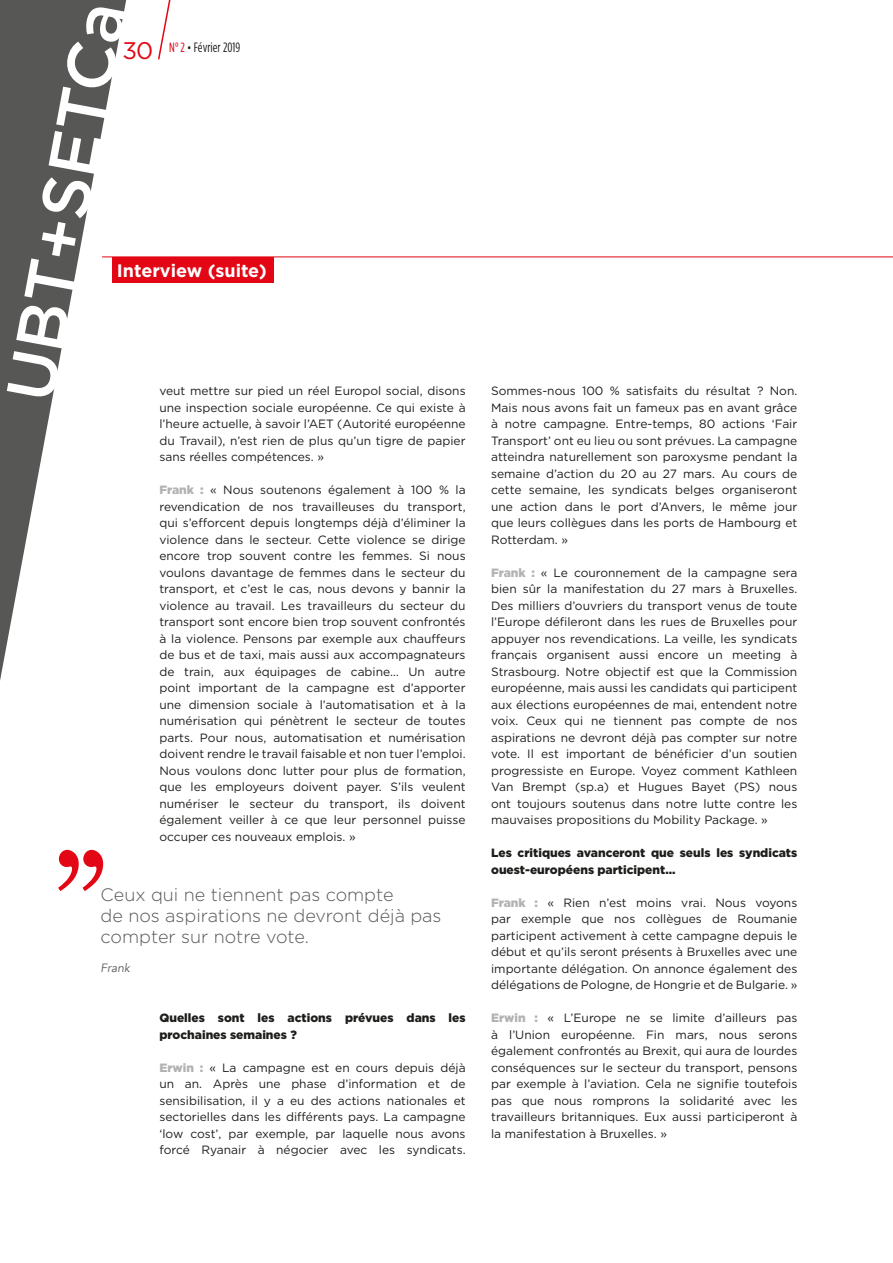
<style>
.page{position:relative;width:893px;height:1263px;background:#fff}
.page>*{position:absolute;margin:0;border:0;box-sizing:border-box;transform-origin:0 0}
.t1{font:148.95px "Century Schoolbook";color:#e30614}
.t2{font:500 67.5px "Gotham";color:#fff}
.t3{font:300 18px/21px "Gotham";color:#575756}
.t4{font:700 18px "Gotham";color:#fff}
.t5{font:13.5px "Gotham Condensed";color:#1d1d1b}
.t6{font:12px/16.5px "Gotham";color:#1d1d1b;text-align:justify}
.t7{font:900 12px/16.5px "Gotham";color:#1d1d1b}
.t8{font:italic 12px "Avenir";color:#575756}
.s1{font-family:"Gotham";font-size:24px;color:#e30614}
.s2{color:#e30614}
.s3{font-size:12.15px}
.s4{font-weight:900;color:#b2b2b2}
</style>
<div class="page">
<div style="left:113px;top:257px;width:161px;height:26px;background:#e30614"></div>
<hr style="left:102px;top:256px;width:791px;height:1px;background:#e30614">
<svg style="left:0;top:0;width:130px;height:681px"></svg>
<svg style="left:158px;top:0;width:13px;height:60px"></svg>
<h2 class="t2" style="left:-13px;top:393px;width:406px;rotate:-80deg">UBT+SETCa</h2>
<p class="t5" style="left:122px;top:40px;width:119px"><span class="s1">30</span> <span class="s2">N° 2</span> <span class="s3">•</span> Février 2019</p>
<h3 class="t4" style="left:117px;top:259px;width:151px">Interview (suite)</h3>
<p class="t6" style="left:159px;top:382px;width:308px">veut mettre sur pied un réel Europol social, disons une inspection sociale européenne. Ce qui existe à l’heure actuelle, à savoir l’AET (Autorité européenne du Travail), n’est rien de plus qu’un tigre de papier sans réelles compétences. »</p>
<p class="t6" style="left:159px;top:481px;width:308px"><span class="s4">Frank :</span> « Nous soutenons également à 100 % la revendication de nos travailleuses du transport, qui s’efforcent depuis longtemps déjà d’éliminer la violence dans le secteur. Cette violence se dirige encore trop souvent contre les femmes. Si nous voulons davantage de femmes dans le secteur du transport, et c’est le cas, nous devons y bannir la violence au travail. Les travailleurs du secteur du transport sont encore bien trop souvent confrontés à la violence. Pensons par exemple aux chauffeurs de bus et de taxi, mais aussi aux accompagnateurs de train, aux équipages de cabine… Un autre point important de la campagne est d’apporter une dimension sociale à l’automatisation et à la numérisation qui pénètrent le secteur de toutes parts. Pour nous, automatisation et numérisation doivent rendre le travail faisable et non tuer l’emploi.<br>Nous voulons donc lutter pour plus de formation, que les employeurs doivent payer. S’ils veulent numériser le secteur du transport, ils doivent également veiller à ce que leur personnel puisse occuper ces nouveaux emplois. »</p>
<h1 class="t1" style="left:54px;top:781px;width:56px">’’</h1>
<h3 class="t3" style="left:101px;top:883px;width:342px">Ceux qui ne tiennent pas compte<br>de nos aspirations ne devront déjà pas compter sur notre vote.</h3>
<p class="t8" style="left:101px;top:960px;width:31px">Frank</p>
<p class="t7" style="left:159px;top:1009px;width:308px">Quelles sont les actions prévues dans les prochaines semaines ?</p>
<p class="t6" style="left:159px;top:1059px;width:308px"><span class="s4">Erwin :</span> « La campagne est en cours depuis déjà un an. Après une phase d’information et de sensibilisation, il y a eu des actions nationales et sectorielles dans les différents pays. La campagne ‘low cost’, par exemple, par laquelle nous avons forcé Ryanair à négocier avec les syndicats.</p>
<p class="t6" style="left:491px;top:382px;width:308px">Sommes-nous 100 % satisfaits du résultat ? Non.<br>Mais nous avons fait un fameux pas en avant grâce à notre campagne. Entre-temps, 80 actions ‘Fair Transport’ ont eu lieu ou sont prévues. La campagne atteindra naturellement son paroxysme pendant la semaine d’action du 20 au 27 mars. Au cours de cette semaine, les syndicats belges organiseront une action dans le port d’Anvers, le même jour que leurs collègues dans les ports de Hambourg et Rotterdam. »</p>
<p class="t6" style="left:491px;top:564px;width:308px"><span class="s4">Frank :</span> « Le couronnement de la campagne sera bien sûr la manifestation du 27 mars à Bruxelles.<br>Des milliers d’ouvriers du transport venus de toute l’Europe défileront dans les rues de Bruxelles pour appuyer nos revendications. La veille, les syndicats français organisent aussi encore un meeting à Strasbourg. Notre objectif est que la Commission européenne, mais aussi les candidats qui participent aux élections européennes de mai, entendent notre voix. Ceux qui ne tiennent pas compte de nos aspirations ne devront déjà pas compter sur notre vote. Il est important de bénéficier d’un soutien progressiste en Europe. Voyez comment Kathleen Van Brempt (sp.a) et Hugues Bayet (PS) nous ont toujours soutenus dans notre lutte contre les mauvaises propositions du Mobility Package. »</p>
<p class="t7" style="left:491px;top:844px;width:308px">Les critiques avanceront que seuls les syndicats ouest-européens participent…</p>
<p class="t6" style="left:491px;top:894px;width:308px"><span class="s4">Frank :</span> « Rien n’est moins vrai. Nous voyons par exemple que nos collègues de Roumanie participent activement à cette campagne depuis le début et qu’ils seront présents à Bruxelles avec une importante délégation. On annonce également des délégations de Pologne, de Hongrie et de Bulgarie. »</p>
<p class="t6" style="left:491px;top:1009px;width:308px"><span class="s4">Erwin :</span> « L’Europe ne se limite d’ailleurs pas à l’Union européenne. Fin mars, nous serons également confrontés au Brexit, qui aura de lourdes conséquences sur le secteur du transport, pensons par exemple à l’aviation. Cela ne signifie toutefois pas que nous romprons la solidarité avec les travailleurs britanniques. Eux aussi participeront à la manifestation à Bruxelles. »</p>
</div>
